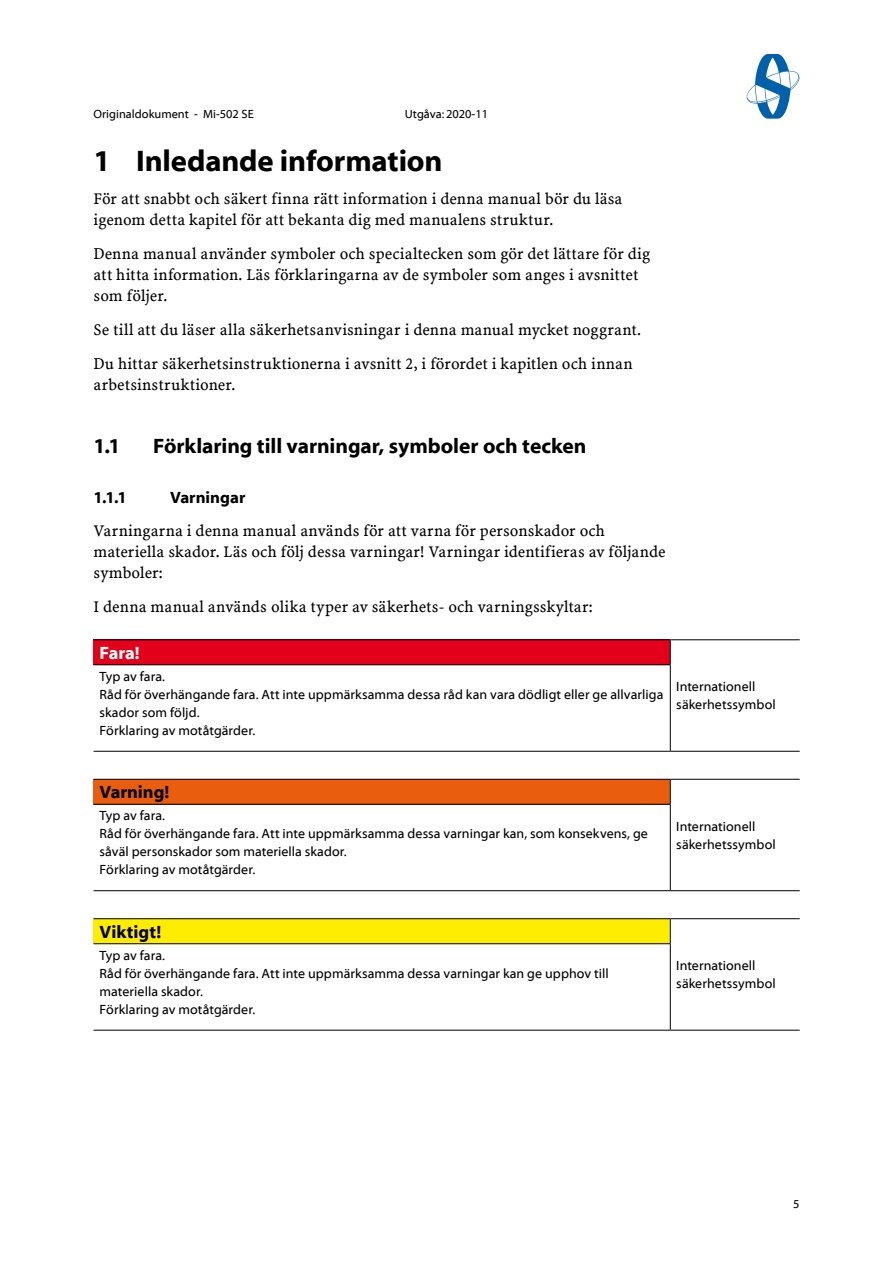
<style>
.page{position:relative;width:893px;height:1263px;background:#fff}
.page>*{position:absolute;margin:0;border:0;box-sizing:border-box;transform-origin:0 0}
.t1{font:30px "Myriad Bd Web";letter-spacing:-.005em;color:#000}
.t2{font:21px "Myriad Bd Web";letter-spacing:-.005em;color:#000}
.t3{font:18px "Myriad Bd Web";color:#000}
.t4{font:18px "Myriad Bd Web";color:#fff}
.t5{font:16.5px/21px "Minion Web";letter-spacing:.005em;color:#000}
.t6{font:16.5px "Myriad Bd Web";color:#000}
.t7{font:13.5px/18px "Myriad Web";letter-spacing:.005em;color:#000}
.t8{font:12px "Myriad Web";color:#000}
</style>
<div class="page">
<svg style="left:746px;top:54px;width:53px;height:65px"></svg>
<div style="left:94px;top:640px;width:576px;height:25px;background:#e2001a"></div>
<hr style="left:94px;top:639px;width:576px;height:1px;background:#000">
<hr style="left:94px;top:664px;width:577px;height:1px;background:#000">
<hr style="left:94px;top:751px;width:576px;height:1px;background:#000">
<hr style="left:670px;top:639px;width:130px;height:1px;background:#000">
<svg style="left:670px;top:640px;width:1px;height:24px"></svg>
<hr style="left:670px;top:665px;width:1px;height:86px;background:#000">
<hr style="left:670px;top:751px;width:130px;height:1px;background:#000">
<div style="left:94px;top:779px;width:576px;height:25px;background:#e95d0f"></div>
<hr style="left:94px;top:779px;width:576px;height:1px;background:#000">
<hr style="left:94px;top:804px;width:577px;height:1px;background:#000">
<hr style="left:94px;top:890px;width:576px;height:1px;background:#000">
<hr style="left:670px;top:779px;width:130px;height:1px;background:#000">
<svg style="left:670px;top:780px;width:1px;height:24px"></svg>
<hr style="left:670px;top:805px;width:1px;height:85px;background:#000">
<hr style="left:670px;top:890px;width:130px;height:1px;background:#000">
<div style="left:94px;top:919px;width:576px;height:25px;background:#ffed00"></div>
<hr style="left:94px;top:1030px;width:576px;height:1px;background:#000">
<hr style="left:94px;top:918px;width:576px;height:1px;background:#000">
<hr style="left:94px;top:943px;width:577px;height:1px;background:#000">
<hr style="left:670px;top:918px;width:130px;height:1px;background:#000">
<svg style="left:670px;top:919px;width:1px;height:24px"></svg>
<hr style="left:670px;top:944px;width:1px;height:86px;background:#000">
<hr style="left:670px;top:1030px;width:130px;height:1px;background:#000">
<p class="t8" style="left:94px;top:107px;width:162px">Originaldokument - Mi-502 SE</p>
<p class="t8" style="left:405px;top:107px;width:85px">Utgåva: 2020-11</p>
<h1 class="t1" style="left:94px;top:144px;width:350px">1 Inledande information</h1>
<p class="t5" style="left:94px;top:188px;width:530px">För att snabbt och säkert finna rätt information i denna manual bör du läsa igenom detta kapitel för att bekanta dig med manualens struktur.</p>
<p class="t5" style="left:94px;top:243px;width:558px">Denna manual använder symboler och specialtecken som gör det lättare för dig att hitta information. Läs förklaringarna av de symboler som anges i avsnittet som följer.</p>
<p class="t5" style="left:94px;top:313px;width:549px;line-height:33.8px">Se till att du läser alla säkerhetsanvisningar i denna manual mycket noggrant.<br>Du hittar säkerhetsinstruktionerna i avsnitt 2, i förordet i kapitlen och innan</p>
<p class="t5" style="left:94px;top:374px;width:143px">arbetsinstruktioner.</p>
<p class="t2" style="left:94px;top:434px;width:28px">1.1</p>
<p class="t2" style="left:153px;top:434px;width:435px">Förklaring till varningar, symboler och tecken</p>
<p class="t6" style="left:94px;top:488px;width:35px">1.1.1</p>
<p class="t6" style="left:170px;top:488px;width:77px">Varningar</p>
<p class="t5" style="left:94px;top:521px;width:574px">Varningarna i denna manual används för att varna för personskador och materiella skador. Läs och följ dessa varningar! Varningar identifieras av följande symboler:</p>
<p class="t5" style="left:94px;top:596px;width:501px">I denna manual används olika typer av säkerhets- och varningsskyltar:</p>
<p class="t4" style="left:100px;top:643px;width:42px">Fara!</p>
<p class="t7" style="left:100px;top:667px;width:565px">Typ av fara.<br>Råd för överhängande fara. Att inte uppmärksamma dessa råd kan vara dödligt eller ge allvarliga skador som följd.<br>Förklaring av motåtgärder.</p>
<p class="t7" style="left:676px;top:678px;width:101px">Internationell säkerhetssymbol</p>
<p class="t3" style="left:100px;top:782px;width:71px">Varning!</p>
<p class="t7" style="left:100px;top:807px;width:550px">Typ av fara.<br>Råd för överhängande fara. Att inte uppmärksamma dessa varningar kan, som konsekvens, ge såväl personskador som materiella skador.<br>Förklaring av motåtgärder.</p>
<p class="t7" style="left:676px;top:818px;width:101px">Internationell säkerhetssymbol</p>
<p class="t3" style="left:100px;top:922px;width:63px">Viktigt!</p>
<p class="t7" style="left:100px;top:946px;width:511px">Typ av fara.<br>Råd för överhängande fara. Att inte uppmärksamma dessa varningar kan ge upphov till materiella skador.<br>Förklaring av motåtgärder.</p>
<p class="t7" style="left:676px;top:957px;width:101px">Internationell säkerhetssymbol</p>
<p class="t8" style="left:793px;top:1197px;width:8px">5</p>
</div>
